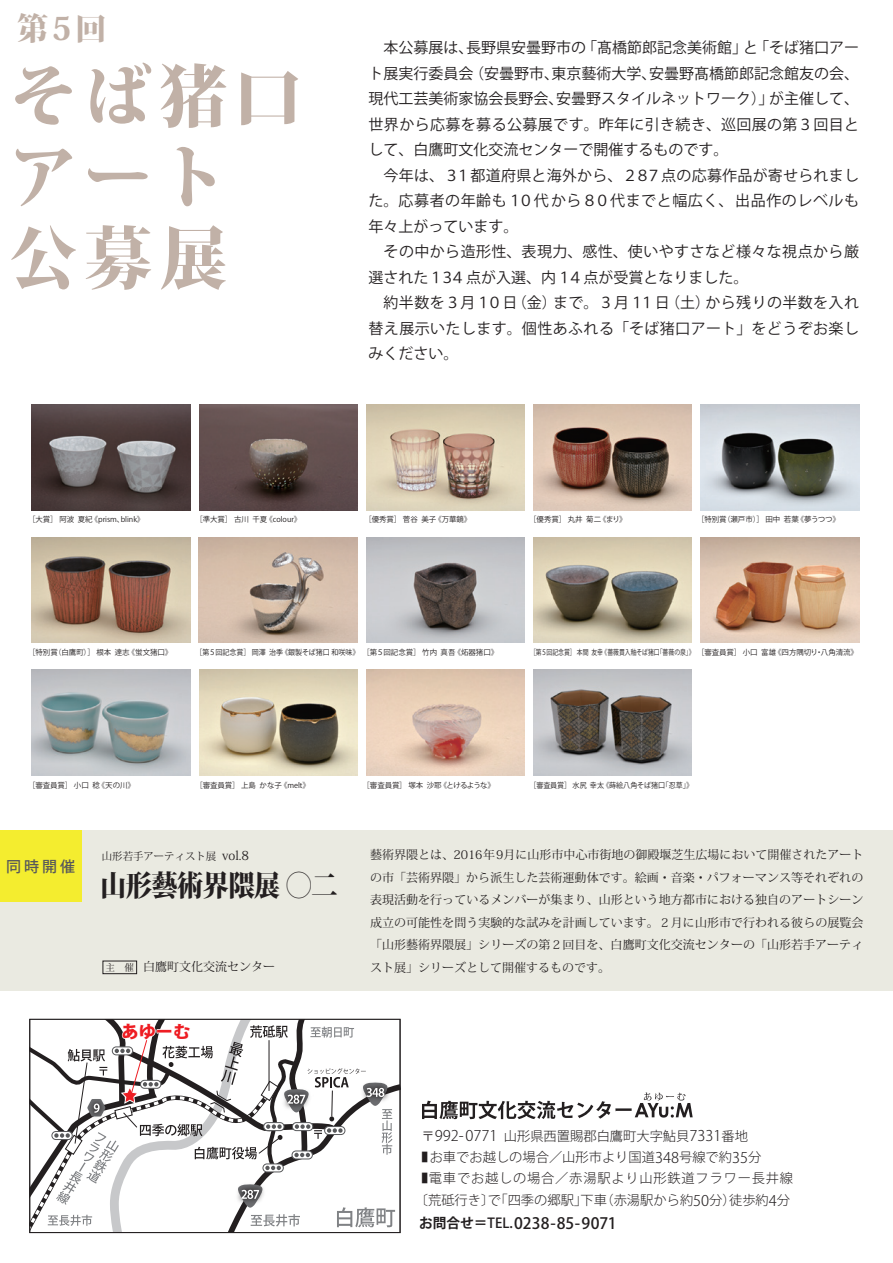
<style>
.page{position:relative;width:893px;height:1263px;background:#fff}
.page>*{position:absolute;margin:0;border:0;box-sizing:border-box;transform-origin:0 0}
.t1{font:800 68.1px/80.8px "Koz Min Pro";letter-spacing:.1em;color:#c1b1a7}
.t2{font:800 31.5px "Koz Min Pro";color:#c1b1a7}
.t3{font:800 28.95px "Koz Min Pro";letter-spacing:-.025em;color:#231f20;scale:.91 1}
.t4{font:800 17.25px "Koz Go Pro";color:#ee1d23}
.t5{font:500 15.6px "Koz Go Pro";color:#231f20}
.t6{font:15px/25.5px "Koz Go Pro";letter-spacing:.015em;color:#231f20}
.t7{font:500 15px "Koz Go Pro";color:#57585a}
.t8{font:300 13.2px/22.2px "Koz Go Pro";letter-spacing:.06em;color:#231f20;text-align:center;scale:.5 1}
.t9{font:300 13.2px "Koz Go Pro";color:#231f20}
.t10{font:300 13.2px "Koz Go Pro";color:#231f20;scale:.5 1}
.t11{font:12px/22.5px "Koz Min Pro";letter-spacing:.005em;color:#231f20;text-align:justify}
.t12{font:10.35px "Koz Min Pro";color:#231f20}
.t13{font:7.5px "Koz Go Pro";color:#231f20}
.t14{font:7.5px "Koz Go Pro";color:#231f20;scale:.94 1}
.t15{font:7.5px "Koz Go Pro";color:#231f20;scale:.78 1}
.t16{font:7.5px "Koz Go Pro";letter-spacing:-.05em;color:#231f20}
.s1{font-size:12.45px}
.s2{font-size:9.45px}
.s3{font-size:14.7px}
.s4{font-weight:700;font-size:13.65px}
.s5{font-size:13.65px}
</style>
<div class="page">
<div style="left:0;top:831px;width:893px;height:160px;background:#e9e9e0"></div>
<div style="left:0;top:831px;width:81px;height:71px;background:#f4ed2f"></div>
<svg style="left:422px;top:1092px;width:271px;height:27px"></svg>
<svg style="left:30px;top:1019px;width:370px;height:213px"></svg>
<img style="left:32px;top:669px;width:158px;height:106px">
<img style="left:199px;top:669px;width:158px;height:106px">
<img style="left:366px;top:669px;width:159px;height:106px">
<img style="left:533px;top:669px;width:159px;height:106px">
<img style="left:533px;top:537px;width:159px;height:106px">
<img style="left:701px;top:537px;width:158px;height:106px">
<img style="left:32px;top:537px;width:158px;height:106px">
<img style="left:199px;top:537px;width:158px;height:106px">
<img style="left:366px;top:537px;width:159px;height:106px">
<div style="left:103px;top:961px;width:34px;height:13px;border:1px solid #231f20"></div>
<img style="left:199px;top:404px;width:158px;height:106px">
<img style="left:366px;top:404px;width:159px;height:106px">
<img style="left:533px;top:404px;width:159px;height:106px">
<img style="left:701px;top:404px;width:158px;height:106px">
<img style="left:32px;top:404px;width:158px;height:106px">
<h2 class="t2" style="left:17px;top:5px;width:91px">第5回</h2>
<h1 class="t1" style="left:9px;top:52px;width:294px">そば猪口アート公募展</h1>
<p class="t6" style="left:369px;top:35px;width:492px">　本公募展は、長野県安曇野市の「髙橋節郎記念美術館」と「そば猪口アート展実行委員会（安曇野市、東京藝術大学、安曇野髙橋節郎記念館友の会、現代工芸美術家協会長野会、安曇野スタイルネットワーク）」が主催して、世界から応募を募る公募展です。昨年に引き続き、巡回展の第３回目として、白鷹町文化交流センターで開催するものです。<br>　今年は、３１都道府県と海外から、２８７点の応募作品が寄せられました。応募者の年齢も１０代から８０代までと幅広く、出品作のレベルも年々上がっています。<br>　その中から造形性、表現力、感性、使いやすさなど様々な視点から厳選された１３４点が入選、内１４点が受賞となりました。<br>　約半数を３月１０日（金）まで。３月１１日（土）から残りの半数を入れ替え展示いたします。個性あふれる「そば猪口アート」をどうぞお楽しみください。</p>
<p class="t13" style="left:28px;top:514px;width:118px">［大賞］ 阿波 夏紀 《prism、blink》</p>
<p class="t13" style="left:195px;top:514px;width:107px">［準大賞］ 古川 千夏 《colour》</p>
<p class="t13" style="left:364px;top:514px;width:109px">［優秀賞］ 菅谷 美子 《万華鏡》</p>
<p class="t13" style="left:529px;top:514px;width:99px">［優秀賞］ 丸井 菊二 《まり》</p>
<p class="t13" style="left:697px;top:514px;width:144px">［特別賞（瀬戸市）］ 田中 若葉 《夢うつつ》</p>
<p class="t13" style="left:28px;top:647px;width:146px">［特別賞（白鷹町）］ 根本 達志 《蛍文猪口》</p>
<p class="t14" style="left:196px;top:647px;width:323px">［第５回記念賞］ 岡澤 治季 《銀製そば猪口 和咲味》［第５回記念賞］ 竹内 真吾 《炻器猪口》</p>
<p class="t15" style="left:530px;top:647px;width:422px">［第５回記念賞］ 本間 友幸 《薔薇貫入釉そば猪口「薔薇の泉」》［審査員賞］ 小口 富雄 《四方隅切り・八角清流》</p>
<p class="t13" style="left:28px;top:780px;width:108px">［審査員賞］ 小口 稔 《天の川》</p>
<p class="t13" style="left:195px;top:780px;width:116px">［審査員賞］ 上島 かな子 《melt》</p>
<p class="t16" style="left:363px;top:780px;width:134px">［審査員賞］ 塚本 沙耶 《とけるような》</p>
<p class="t14" style="left:529px;top:780px;width:176px">［審査員賞］ 水尻 幸太 《蒔絵八角そば猪口「忍草」》</p>
<p class="t7" style="left:6px;top:857px;width:71px">同時開催</p>
<p class="t12" style="left:102px;top:848px;width:149px">山形若手アーティスト展 <span class="s1">vol.8</span></p>
<p class="t11" style="left:370px;top:843px;width:495px">藝術界隈とは、2016年9月に山形市中心市街地の御殿堰芝生広場において開催されたアートの市「芸術界隈」から派生した芸術運動体です。絵画・音楽・パフォーマンス等それぞれの表現活動を行っているメンバーが集まり、山形という地方都市における独自のアートシーン成立の可能性を問う実験的な試みを計画しています。２月に山形市で行われる彼らの展覧会「山形藝術界隈展」シリーズの第２回目を、白鷹町文化交流センターの「山形若手アーティ</p>
<p class="t11" style="left:106px;top:955px;width:171px"><span class="s2">主　催</span> 白鷹町文化交流センター</p>
<p class="t11" style="left:370px;top:956px;width:241px">スト展」シリーズとして開催するものです。</p>
<h3 class="t3" style="left:100px;top:864px;width:262px">山形藝術界隈展 〇二</h3>
<p class="t4" style="left:122px;top:1020px;width:70px">あゆーむ</p>
<p class="t9" style="left:421px;top:1127px;width:328px">〒<span class="s3">992-0771</span> 山形県西置賜郡白鷹町大字鮎貝<span class="s3">7331</span>番地</p>
<p class="t10" style="left:421px;top:1149px;width:681px">■ お車でお越しの場合／山形市より国道<span class="s3">348</span>号線で約<span class="s3">35</span>分</p>
<p class="t8" style="left:415px;top:1167px;width:758px">■電車でお越しの場合／赤湯駅より山形鉄道フラワー長井線〔荒砥行き〕で「四季の郷駅」下車（赤湯駅から約<span class="s3">50</span>分）徒歩約<span class="s3">4</span>分</p>
<p class="t5" style="left:419px;top:1213px;width:199px"><span class="s4">お問合せ＝</span><span class="s5">TEL.</span>0238-85-9071</p>
</div>
